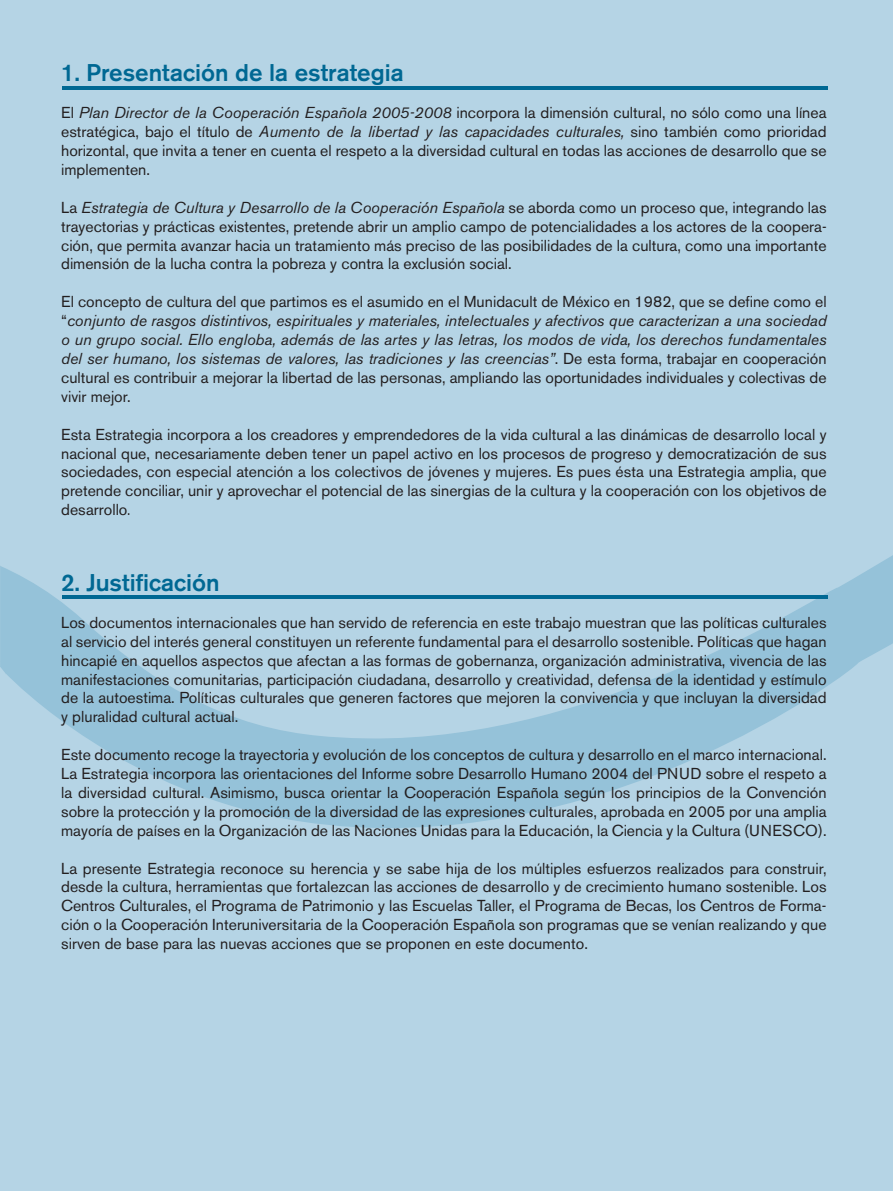
<style>
.page{position:relative;width:893px;height:1191px;background:#b5d4e5}
.page>*{position:absolute;margin:0;border:0;box-sizing:border-box;transform-origin:0 0}
.t1{font:500 24px "Akzidenz Grotesk BE";color:#006893}
.t2{font:15.75px/18.9px "Akzidenz Grotesk BE";color:#231f20;text-align:justify}
.t3{font:italic 15.75px/18.9px "Akzidenz Grotesk BE";color:#231f20;text-align:justify}
.s1{font-style:italic}
.s2{font-style:normal}
.s3{font-weight:300}
</style>
<div class="page">
<svg style="left:1px;top:555px;width:892px;height:273px"></svg>
<hr style="left:0;top:0;width:1px;height:507px;background:#0d89b0">
<hr style="left:0;top:503px;width:1px;height:688px;background:#006893">
<svg style="left:0;top:503px;width:1px;height:296px"></svg>
<hr style="left:62px;top:595px;width:765px;height:3px;background:#006893">
<hr style="left:62px;top:87px;width:765px;height:3px;background:#006893">
<h1 class="t1" style="left:61px;top:64px;width:344px">1. Presentación de la estrategia</h1>
<p class="t2" style="left:61px;top:105px;width:767px">El <span class="s1">Plan Director de la Cooperación Española 2005-2008</span> incorpora la dimensión cultural, no sólo como una línea estratégica, bajo el título de <span class="s1">Aumento de la libertad y las capacidades culturales,</span> sino también como prioridad horizontal, que invita a tener en cuenta el respeto a la diversidad cultural en todas las acciones de desarrollo que se implementen.</p>
<p class="t2" style="left:61px;top:199px;width:767px">La <span class="s1">Estrategia de Cultura y Desarrollo de la Cooperación Española</span> se aborda como un proceso que, integrando las trayectorias y prácticas existentes, pretende abrir un amplio campo de potencialidades a los actores de la coopera&shy;ción, que permita avanzar hacia un tratamiento más preciso de las posibilidades de la cultura, como una importante dimensión de la lucha contra la pobreza y contra la exclusión social.</p>
<p class="t3" style="left:61px;top:294px;width:767px"><span class="s2">El concepto de cultura del que partimos es el asumido en el Munidacult de México en 1982, que se define como el “</span>conjunto de rasgos distintivos, espirituales y materiales, intelectuales y afectivos que caracterizan a una sociedad o un grupo social. Ello engloba, además de las artes y las letras, los modos de vida, los derechos fundamentales del ser humano, los sistemas de valores, las tradiciones y las creencias”<span class="s2">. De esta forma, trabajar en cooperación cultural es contribuir a mejorar la libertad de las personas, ampliando las oportunidades individuales y colectivas de vivir mejor.</span></p>
<p class="t2" style="left:61px;top:426px;width:767px">Esta Estrategia incorpora a los creadores y emprendedores de la vida cultural a las dinámicas de desarrollo local y nacional que, necesariamente deben tener un papel activo en los procesos de progreso y democratización de sus sociedades, con especial atención a los colectivos de jóvenes y mujeres. Es pues ésta una Estrategia amplia, que pretende conciliar, unir y aprovechar el potencial de las sinergias de la cultura y la cooperación con los objetivos de desarrollo<span class="s3">.</span></p>
<h1 class="t1" style="left:61px;top:573px;width:160px">2. Justificación</h1>
<p class="t2" style="left:61px;top:614px;width:767px">Los documentos internacionales que han servido de referencia en este trabajo muestran que las políticas culturales al servicio del interés general constituyen un referente fundamental para el desarrollo sostenible. Políticas que hagan hincapié en aquellos aspectos que afectan a las formas de gobernanza, organización administrativa, vivencia de las manifestaciones comunitarias, participación ciudadana, desarrollo y creatividad, defensa de la identidad y estímulo de la autoestima. Políticas culturales que generen factores que mejoren la convivencia y que incluyan la diversidad y pluralidad cultural actual.</p>
<p class="t2" style="left:61px;top:747px;width:767px">Este documento recoge la trayectoria y evolución de los conceptos de cultura y desarrollo en el marco internacional.<br>La Estrategia incorpora las orientaciones del Informe sobre Desarrollo Humano 2004 del PNUD sobre el respeto a la diversidad cultural. Asimismo, busca orientar la Cooperación Española según los principios de la Convención sobre la protección y la promoción de la diversidad de las expresiones culturales, aprobada en 2005 por una amplia mayoría de países en la Organización de las Naciones Unidas para la Educación, la Ciencia y la Cultura (UNESCO).</p>
<p class="t2" style="left:61px;top:860px;width:767px">La presente Estrategia reconoce su herencia y se sabe hija de los múltiples esfuerzos realizados para construir, desde la cultura, herramientas que fortalezcan las acciones de desarrollo y de crecimiento humano sostenible. Los Centros Culturales, el Programa de Patrimonio y las Escuelas Taller, el Programa de Becas, los Centros de Forma&shy;ción o la Cooperación Interuniversitaria de la Cooperación Española son programas que se venían realizando y que sirven de base para las nuevas acciones que se proponen en este documento.</p>
</div>
